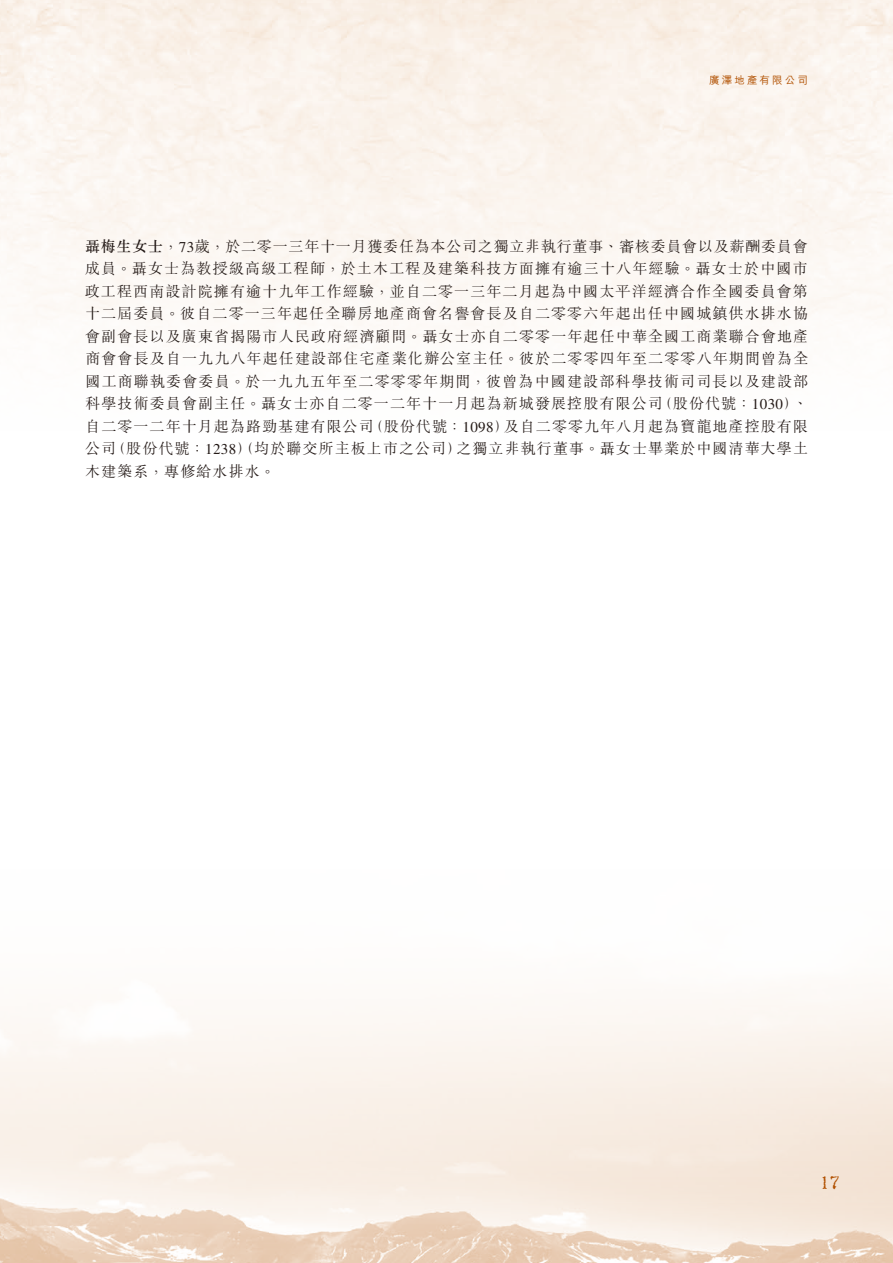
<style>
.page{position:relative;width:893px;height:1263px;background:#fff}
.page>*{position:absolute;margin:0;border:0;box-sizing:border-box;transform-origin:0 0}
.t1{font:700 18px "C Gu Yin HK";color:#b15000}
.t2{font:300 15px/22.5px "M Sung HK";letter-spacing:.075em;color:#231916;text-align:justify}
.t3{font:500 10.5px "M Hei HK";letter-spacing:.2em;color:#b15000}
.s1{font-weight:500}
.s2{font-family:"Times LT Std";font-weight:400}
</style>
<div class="page">
<img style="left:0;top:291px;width:893px;height:972px">
<p class="t3" style="left:709px;top:73px;width:100px">廣澤地產有限公司</p>
<p class="t2" style="left:85px;top:234px;width:725px"><span class="s1">聶梅生女士</span>，<span class="s2">73</span>歲，於二零一三年十一月獲委任為本公司之獨立非執行董事、審核委員會以及薪酬委員會成員。聶女士為教授級高級工程師，於土木工程及建築科技方面擁有逾三十八年經驗。聶女士於中國市政工程西南設計院擁有逾十九年工作經驗，並自二零一三年二月起為中國太平洋經濟合作全國委員會第十二屆委員。彼自二零一三年起任全聯房地產商會名譽會長及自二零零六年起出任中國城鎮供水排水協會副會長以及廣東省揭陽市人民政府經濟顧問。聶女士亦自二零零一年起任中華全國工商業聯合會地產商會會長及自一九九八年起任建設部住宅產業化辦公室主任。彼於二零零四年至二零零八年期間曾為全國工商聯執委會委員。於一九九五年至二零零零年期間，彼曾為中國建設部科學技術司司長以及建設部科學技術委員會副主任。聶女士亦自二零一二年十一月起為新城發展控股有限公司（股份代號：<span class="s2">1030</span>）、自二零一二年十月起為路勁基建有限公司（股份代號：<span class="s2">1098</span>）及自二零零九年八月起為寶龍地產控股有限公司（股份代號：<span class="s2">1238</span>）（均於聯交所主板上市之公司）之獨立非執行董事。聶女士畢業於中國清華大學土木建築系，專修給水排水。</p>
<p class="t1" style="left:820px;top:1170px;width:22px">17</p>
</div>
